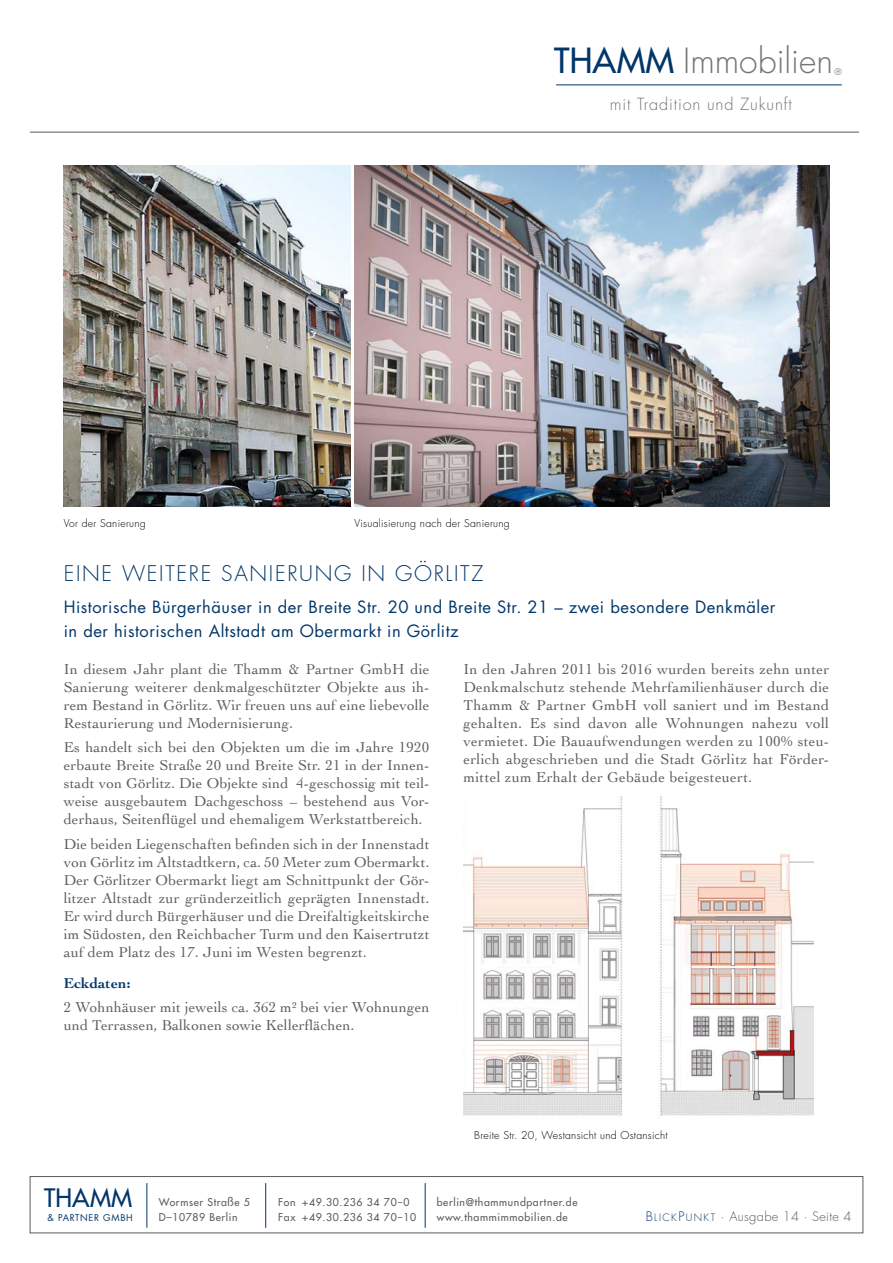
<style>
.page{position:relative;width:893px;height:1263px;background:#fff}
.page>*{position:absolute;margin:0;border:0;box-sizing:border-box;transform-origin:0 0}
.t1{font:300 33.75px "Futura";color:#717776}
.t2{font:24.75px "Futura";color:#003669}
.t3{font:300 21px "Futura";letter-spacing:.08em;color:#003669}
.t4{font:16.5px/24px "Futura";letter-spacing:.03em;color:#003669}
.t5{font:300 16.35px "Futura";letter-spacing:.05em;color:#717776}
.t6{font:15px/18px "Cochin";letter-spacing:.01em;color:#585e5e;text-align:justify}
.t7{font:700 15px "Cochin";letter-spacing:.01em;color:#003669}
.t8{font:300 12.75px "Futura";letter-spacing:.025em;color:#585e5e}
.t9{font:10.5px "Futura";letter-spacing:.06em;color:#585e5e}
.t10{font:300 10.5px "Futura";letter-spacing:.025em;color:#000}
.t11{font:9.15px "Futura";letter-spacing:.075em;color:#003669}
.t12{font:300 9.15px "Futura";color:#717776}
.s1{font-weight:400;color:#003669}
.s2{color:#003669}
.s3{font-size:10.05px;color:#003669}
</style>
<div class="page">
<hr style="left:556px;top:85px;width:286px;height:1px;background:#003669">
<hr style="left:30px;top:132px;width:829px;height:1px;background:#585e5e">
<div style="left:30px;top:1176px;width:833px;height:57px;border:1px solid #585e5e"></div>
<hr style="left:147px;top:1183px;width:1px;height:45px;background:#003669">
<hr style="left:265px;top:1183px;width:1px;height:45px;background:#003669">
<hr style="left:425px;top:1183px;width:1px;height:45px;background:#003669">
<img style="left:355px;top:166px;width:474px;height:341px">
<img style="left:463px;top:796px;width:351px;height:320px">
<img style="left:64px;top:166px;width:286px;height:341px">
<p class="t1" style="left:554px;top:39px;width:280px"><span class="s1">THAMM</span> Immobilien</p>
<p class="t5" style="left:610px;top:93px;width:184px">mit Tradition und Zukunft</p>
<p class="t12" style="left:834px;top:66px;width:9px">®</p>
<p class="t10" style="left:64px;top:516px;width:84px">Vor der Sanierung</p>
<p class="t10" style="left:355px;top:516px;width:157px">Visualisierung nach der Sanierung</p>
<p class="t3" style="left:64px;top:559px;width:421px">EINE WEITERE SANIERUNG IN GÖRLITZ</p>
<p class="t4" style="left:64px;top:595px;width:713px">Historische Bürgerhäuser in der Breite Str. 20 und Breite Str. 21 – zwei besondere Denkmäler in der historischen Altstadt am Obermarkt in Görlitz</p>
<p class="t6" style="left:64px;top:659px;width:367px">In diesem Jahr plant die Thamm &amp; Partner GmbH die Sanierung weiterer denkmalgeschützter Objekte aus ih&shy;rem Bestand in Görlitz. Wir freuen uns auf eine liebevolle Restaurierung und Modernisierung.</p>
<p class="t6" style="left:64px;top:738px;width:367px">Es handelt sich bei den Objekten um die im Jahre 1920 erbaute Breite Straße 20 und Breite Str. 21 in der Innen&shy;stadt von Görlitz. Die Objekte sind 4-geschossig mit teil&shy;weise ausgebautem Dachgeschoss – bestehend aus Vor&shy;derhaus, Seitenflügel und ehemaligem Werkstattbereich.</p>
<p class="t6" style="left:64px;top:834px;width:367px">Die beiden Liegenschaften befinden sich in der Innenstadt von Görlitz im Altstadtkern, ca. 50 Meter zum Obermarkt.<br>Der Görlitzer Obermarkt liegt am Schnittpunkt der Gör&shy;litzer Altstadt zur gründerzeitlich geprägten Innenstadt.<br>Er wird durch Bürgerhäuser und die Dreifaltigkeitskirche im Südosten, den Reichbacher Turm und den Kaisertrutzt auf dem Platz des 17. Juni im Westen begrenzt.</p>
<p class="t7" style="left:64px;top:972px;width:68px">Eckdaten:</p>
<p class="t6" style="left:64px;top:997px;width:367px">2 Wohnhäuser mit jeweils ca. 362 m² bei vier Wohnungen und Terrassen, Balkonen sowie Kellerflächen.</p>
<p class="t6" style="left:463px;top:659px;width:367px">In den Jahren 2011 bis 2016 wurden bereits zehn unter Denkmalschutz stehende Mehrfamilienhäuser durch die Thamm &amp; Partner GmbH voll saniert und im Bestand gehalten. Es sind davon alle Wohnungen nahezu voll vermietet. Die Bauaufwendungen werden zu 100% steu&shy;erlich abgeschrieben und die Stadt Görlitz hat Förder&shy;mittel zum Erhalt der Gebäude beigesteuert.</p>
<p class="t10" style="left:474px;top:1128px;width:195px">Breite Str. 20, Westansicht und Ostansicht</p>
<p class="t2" style="left:44px;top:1182px;width:89px">THAMM</p>
<p class="t11" style="left:48px;top:1211px;width:87px">&amp; PARTNER GMBH</p>
<p class="t8" style="left:646px;top:1208px;width:207px"><span class="s2">B</span><span class="s3">L I C K</span> <span class="s2">P</span><span class="s3">U N K T</span> · Ausgabe 14 · Seite 4</p>
<p class="t9" style="left:159px;top:1195px;width:92px">Wormser Straße 5</p>
<p class="t9" style="left:159px;top:1210px;width:80px">D–10789 Berlin</p>
<p class="t9" style="left:437px;top:1195px;width:142px">berlin@thammundpartner.de</p>
<p class="t9" style="left:437px;top:1210px;width:132px">www.thammimmobilien.de</p>
<p class="t9" style="left:278px;top:1195px;width:133px">Fon +49.30.236 34 70–0</p>
<p class="t9" style="left:278px;top:1210px;width:139px">Fax +49.30.236 34 70–10</p>
</div>
